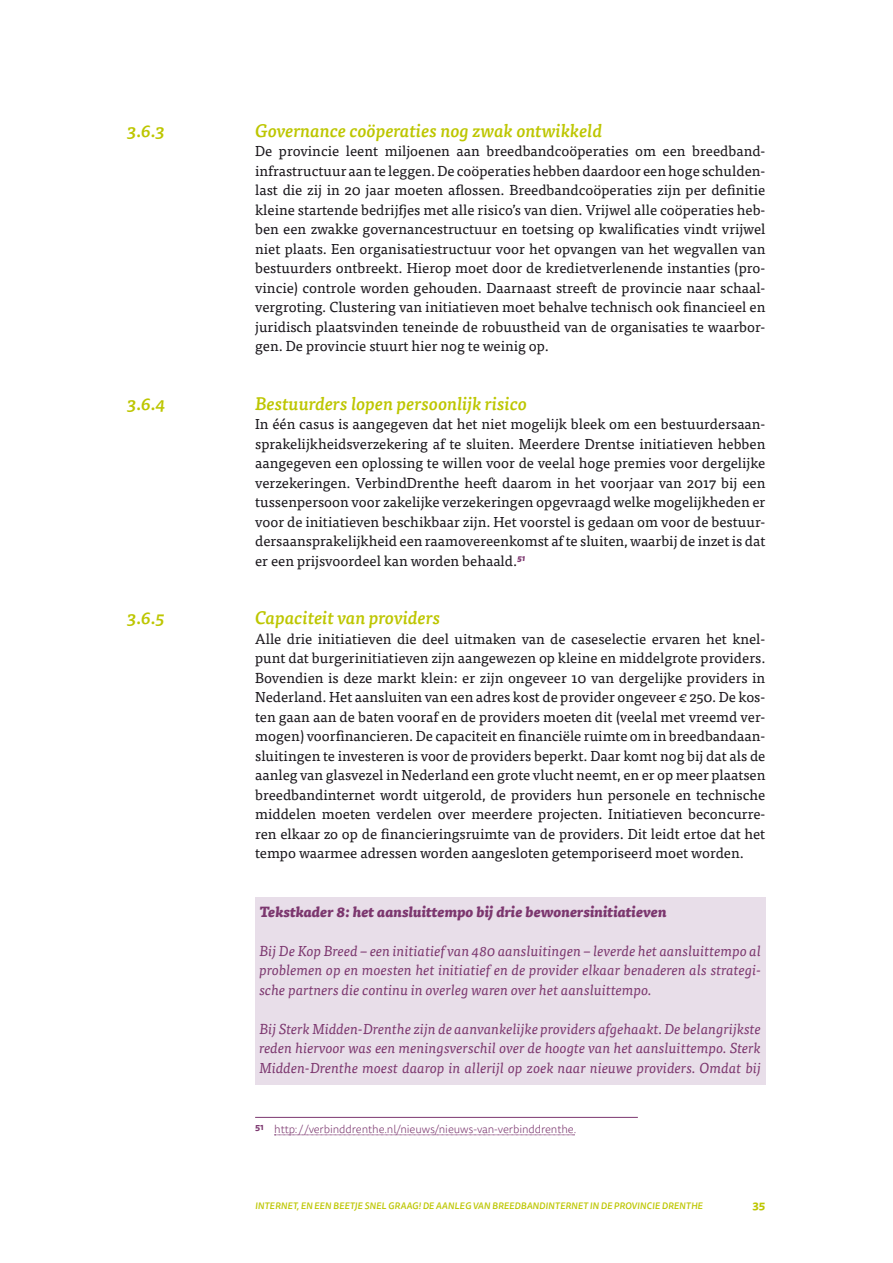
<style>
.page{position:relative;width:893px;height:1263px;background:#fff}
.page>*{position:absolute;margin:0;border:0;box-sizing:border-box;transform-origin:0 0}
.t1{font:italic 500 18px "Tisa OT";color:#bdc600}
.t2{font:14.4px/19.5px "Tisa OT";color:#1a171c;text-align:justify}
.t3{font:italic 14.4px/19.5px "Tisa OT";color:#7c376f;text-align:justify}
.t4{font:italic 800 14.4px "Tisa OT";color:#7c376f}
.t5{font:300 11.4px "Tisa Sans OT";letter-spacing:-.01em;color:#7c376f}
.t6{font:700 11.4px "Tisa Sans OT";color:#bdc600}
.t7{font:italic 500 9.3px "Tisa Sans OT";letter-spacing:.01em;color:#bdc600}
</style>
<div class="page">
<div style="left:255px;top:897px;width:510px;height:188px;background:#e8dee9"></div>
<hr style="left:255px;top:1117px;width:383px;height:1px;background:#7c376f">
<svg style="left:274px;top:1134px;width:300px;height:1px"></svg>
<p class="t1" style="left:128px;top:119px;width:39px">3.6.3</p>
<p class="t1" style="left:255px;top:119px;width:349px">Governance coöperaties nog zwak ontwikkeld</p>
<p class="t2" style="left:255px;top:141px;width:512px">De provincie leent miljoenen aan breedbandcoöperaties om een breedband&shy;infrastructuur aan te leggen. De coöperaties hebben daardoor een hoge schulden&shy;last die zij in 20 jaar moeten aflossen. Breedbandcoöperaties zijn per definitie kleine startende bedrijfjes met alle risico’s van dien. Vrijwel alle coöperaties heb&shy;ben een zwakke governancestructuur en toetsing op kwalificaties vindt vrijwel niet plaats. Een organisatiestructuur voor het opvangen van het wegvallen van bestuurders ontbreekt. Hierop moet door de kredietverlenende instanties (pro&shy;vincie) controle worden gehouden. Daarnaast streeft de provincie naar schaal&shy;vergroting. Clustering van initiatieven moet behalve technisch ook financieel en juridisch plaatsvinden teneinde de robuustheid van de organisaties te waarbor&shy;gen. De provincie stuurt hier nog te weinig op.</p>
<p class="t1" style="left:128px;top:392px;width:39px">3.6.4</p>
<p class="t1" style="left:255px;top:392px;width:274px">Bestuurders lopen persoonlijk risico</p>
<p class="t2" style="left:255px;top:414px;width:512px">In één casus is aangegeven dat het niet mogelijk bleek om een bestuurdersaan&shy;sprakelijkheidsverzekering af te sluiten. Meerdere Drentse initiatieven hebben aangegeven een oplossing te willen voor de veelal hoge premies voor dergelijke verzekeringen. VerbindDrenthe heeft daarom in het voorjaar van 2017 bij een tussenpersoon voor zakelijke verzekeringen opgevraagd welke mogelijkheden er voor de initiatieven beschikbaar zijn. Het voorstel is gedaan om voor de bestuur&shy;dersaansprakelijkheid een raamovereenkomst af te sluiten, waarbij de inzet is dat er een prijsvoordeel kan worden behaald.<sup>51</sup></p>
<p class="t1" style="left:128px;top:607px;width:39px">3.6.5</p>
<p class="t1" style="left:255px;top:607px;width:187px">Capaciteit van providers</p>
<p class="t2" style="left:255px;top:629px;width:512px">Alle drie initiatieven die deel uitmaken van de caseselectie ervaren het knel&shy;punt dat burgerinitiatieven zijn aangewezen op kleine en middelgrote providers.<br>Bovendien is deze markt klein: er zijn ongeveer 10 van dergelijke providers in Nederland. Het aansluiten van een adres kost de provider ongeveer € 250. De kos&shy;ten gaan aan de baten vooraf en de providers moeten dit (veelal met vreemd ver&shy;mogen) voorfinancieren. De capaciteit en financiële ruimte om in breedbandaan&shy;sluitingen te investeren is voor de providers beperkt. Daar komt nog bij dat als de aanleg van glasvezel in Nederland een grote vlucht neemt, en er op meer plaatsen breedbandinternet wordt uitgerold, de providers hun personele en technische middelen moeten verdelen over meerdere projecten. Initiatieven beconcurre&shy;ren elkaar zo op de financieringsruimte van de providers. Dit leidt ertoe dat het tempo waarmee adressen worden aangesloten getemporiseerd moet worden.</p>
<p class="t4" style="left:259px;top:902px;width:409px">Tekstkader 8: het aansluittempo bij drie bewonersinitiatieven</p>
<p class="t3" style="left:259px;top:941px;width:503px">Bij De Kop Breed – een initiatief van 480 aansluitingen – leverde het aansluittempo al problemen op en moesten het initiatief en de provider elkaar benaderen als strategi&shy;sche partners die continu in overleg waren over het aansluittempo.</p>
<p class="t3" style="left:259px;top:1019px;width:503px">Bij Sterk Midden-Drenthe zijn de aanvankelijke providers afgehaakt. De belangrijkste reden hiervoor was een meningsverschil over de hoogte van het aansluittempo. Sterk Midden-Drenthe moest daarop in allerijl op zoek naar nieuwe providers. Omdat bij</p>
<p class="t5" style="left:255px;top:1122px;width:323px"><sup>51</sup> http: / /verbinddrenthe.nl/nieuws/nieuws-van-verbinddrenthe.</p>
<p class="t7" style="left:255px;top:1200px;width:449px">INTERNET, EN EEN BEETJE SNEL GRAAG! DE AANLEG VAN BREEDBANDINTERNET IN DE PROVINCIE DRENTHE</p>
<p class="t6" style="left:752px;top:1198px;width:14px">35</p>
</div>
